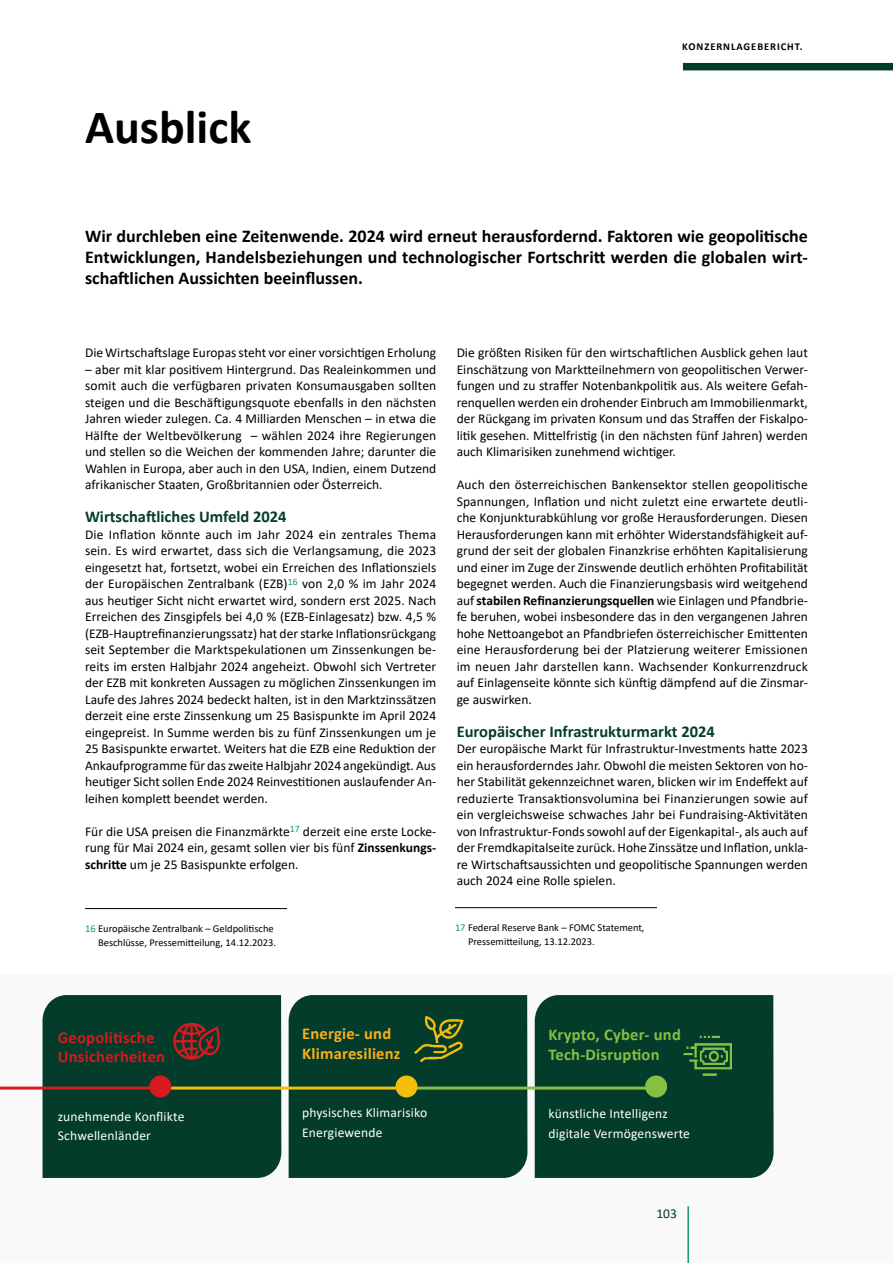
<style>
.page{position:relative;width:893px;height:1263px;background:#fff}
.page>*{position:absolute;margin:0;border:0;box-sizing:border-box;transform-origin:0 0}
.t1{font:700 48px "Calibri";color:#000}
.t2{font:700 18px/21px "Calibri";color:#000;text-align:justify}
.t3{font:700 16.5px "Calibri";color:#043c2b}
.t4{font:700 16.5px/19.5px "Calibri";letter-spacing:.015em;color:#86c042}
.t5{font:700 16.5px/19.5px "Calibri";letter-spacing:.015em;color:#d71920}
.t6{font:700 16.5px/19.5px "Calibri";letter-spacing:.015em;color:#fcaf17}
.t7{font:13.5px/16.5px "Calibri";color:#000;text-align:justify}
.t8{font:13.5px/19.5px "Calibri";letter-spacing:.015em;color:#fff}
.t9{font:13.5px "Calibri";color:#043c2b}
.t10{font:10.5px/13.5px "Calibri";color:#000;text-align:right}
.t11{font:700 10.5px "Calibri";letter-spacing:.09em;color:#000}
.s1{font-weight:700}
.s2{color:#139a74}
</style>
<div class="page">
<div style="left:0;top:974px;width:893px;height:289px;background:#f9f9f9"></div>
<div style="left:43px;top:995px;width:238px;height:183px;background:#043c2b"></div>
<div style="left:289px;top:995px;width:238px;height:183px;background:#043c2b"></div>
<div style="left:535px;top:995px;width:239px;height:183px;background:#043c2b"></div>
<hr style="left:0;top:1086px;width:162px;height:3px;background:#d71920">
<hr style="left:162px;top:1086px;width:246px;height:3px;background:#f2bd0b">
<hr style="left:408px;top:1086px;width:251px;height:3px;background:#86c042">
<div style="left:149px;top:1075px;width:22px;height:22px;background:#d71920;border-radius:50%"></div>
<div style="left:395px;top:1075px;width:22px;height:22px;background:#f2bd0b;border-radius:50%"></div>
<div style="left:645px;top:1075px;width:22px;height:22px;background:#86c042;border-radius:50%"></div>
<hr style="left:85px;top:908px;width:202px;height:1px;background:#000">
<hr style="left:455px;top:907px;width:202px;height:1px;background:#000">
<img style="left:164px;top:1010px;width:71px;height:65px">
<img style="left:408px;top:1006px;width:71px;height:64px">
<img style="left:670px;top:1008px;width:62px;height:72px">
<hr style="left:687px;top:1206px;width:2px;height:57px;background:#139a74">
<div style="left:683px;top:63px;width:210px;height:7px;background:#043c2b"></div>
<h1 class="t1" style="left:85px;top:93px;width:168px">Ausblick</h1>
<p class="t11" style="left:682px;top:39px;width:122px">KONZERNLAGEBERICHT.</p>
<p class="t2" style="left:85px;top:225px;width:724px">Wir durchleben eine Zeitenwende. 2024 wird erneut herausfordernd. Faktoren wie geopolitische Entwicklungen, Handelsbeziehungen und technologischer Fortschritt werden die globalen wirt&shy;schaftlichen Aussichten beeinflussen.</p>
<p class="t7" style="left:85px;top:344px;width:353px">Die Wirtschaftslage Europas steht vor einer vorsichtigen Erholung</p>
<p class="t7" style="left:85px;top:361px;width:353px">– aber mit klar positivem Hintergrund. Das Realeinkommen und somit auch die verfügbaren privaten Konsumausgaben sollten steigen und die Beschäftigungsquote ebenfalls in den nächsten Jahren wieder zulegen. Ca. 4 Milliarden Menschen – in etwa die Hälfte der Weltbevölkerung – wählen 2024 ihre Regierungen und stellen so die Weichen der kommenden Jahre; darunter die Wahlen in Europa, aber auch in den USA, Indien, einem Dutzend afrikanischer Staaten, Großbritannien oder Österreich.</p>
<p class="t3" style="left:85px;top:505px;width:203px">Wirtschaftliches Umfeld 2024</p>
<p class="t7" style="left:85px;top:526px;width:353px">Die Inflation könnte auch im Jahr 2024 ein zentrales Thema sein. Es wird erwartet, dass sich die Verlangsamung, die 2023 eingesetzt hat, fortsetzt, wobei ein Erreichen des Inflationsziels der Europäischen Zentralbank (EZB)<sup>16</sup> von 2,0 % im Jahr 2024 aus heutiger Sicht nicht erwartet wird, sondern erst 2025. Nach Erreichen des Zinsgipfels bei 4,0 % (EZB-Einlagesatz) bzw. 4,5 % (EZB-Hauptrefinanzierungssatz) hat der starke Inflationsrückgang seit September die Marktspekulationen um Zinssenkungen be&shy;reits im ersten Halbjahr 2024 angeheizt. Obwohl sich Vertreter der EZB mit konkreten Aussagen zu möglichen Zinssenkungen im Laufe des Jahres 2024 bedeckt halten, ist in den Marktzinssätzen derzeit eine erste Zinssenkung um 25 Basispunkte im April 2024 eingepreist. In Summe werden bis zu fünf Zinssenkungen um je 25 Basispunkte erwartet. Weiters hat die EZB eine Reduktion der Ankaufprogramme für das zweite Halbjahr 2024 angekündigt. Aus heutiger Sicht sollen Ende 2024 Reinvestitionen auslaufender An&shy;leihen komplett beendet werden.</p>
<p class="t7" style="left:85px;top:823px;width:353px">Für die USA preisen die Finanzmärkte<sup>17</sup> derzeit eine erste Locke&shy;rung für Mai 2024 ein, gesamt sollen vier bis fünf <span class="s1">Zinssenkungs&shy;schritte</span> um je 25 Basispunkte erfolgen.</p>
<p class="t7" style="left:457px;top:344px;width:353px">Die größten Risiken für den wirtschaftlichen Ausblick gehen laut Einschätzung von Marktteilnehmern von geopolitischen Verwer&shy;fungen und zu straffer Notenbankpolitik aus. Als weitere Gefah&shy;renquellen werden ein drohender Einbruch am Immobilienmarkt, der Rückgang im privaten Konsum und das Straffen der Fiskalpo&shy;litik gesehen. Mittelfristig (in den nächsten fünf Jahren) werden auch Klimarisiken zunehmend wichtiger.</p>
<p class="t7" style="left:457px;top:476px;width:353px">Auch den österreichischen Bankensektor stellen geopolitische Spannungen, Inflation und nicht zuletzt eine erwartete deutli&shy;che Konjunkturabkühlung vor große Herausforderungen. Diesen Herausforderungen kann mit erhöhter Widerstandsfähigkeit auf&shy;grund der seit der globalen Finanzkrise erhöhten Kapitalisierung und einer im Zuge der Zinswende deutlich erhöhten Profitabilität begegnet werden. Auch die Finanzierungsbasis wird weitgehend auf <span class="s1">stabilen Refinanzierungsquellen</span> wie Einlagen und Pfandbrie&shy;fe beruhen, wobei insbesondere das in den vergangenen Jahren hohe Nettoangebot an Pfandbriefen österreichischer Emittenten eine Herausforderung bei der Platzierung weiterer Emissionen im neuen Jahr darstellen kann. Wachsender Konkurrenzdruck auf Einlagenseite könnte sich künftig dämpfend auf die Zinsmar&shy;ge auswirken.</p>
<p class="t3" style="left:457px;top:720px;width:260px">Europäischer Infrastrukturmarkt 2024</p>
<p class="t7" style="left:457px;top:740px;width:353px">Der europäische Markt für Infrastruktur-Investments hatte 2023 ein herausforderndes Jahr. Obwohl die meisten Sektoren von ho&shy;her Stabilität gekennzeichnet waren, blicken wir im Endeffekt auf reduzierte Transaktionsvolumina bei Finanzierungen sowie auf ein vergleichsweise schwaches Jahr bei Fundraising-Aktivitäten von Infrastruktur-Fonds sowohl auf der Eigenkapital-, als auch auf der Fremdkapitalseite zurück. Hohe Zinssätze und Inflation, unkla&shy;re Wirtschaftsaussichten und geopolitische Spannungen werden auch 2024 eine Rolle spielen.</p>
<p class="t10" style="left:85px;top:922px;width:192px"><span class="s2">16</span> Europäische Zentralbank – Geldpolitische<br>Beschlüsse, Pressemitteilung, 14.12.2023.</p>
<p class="t10" style="left:468px;top:921px;width:178px;text-align:left;text-indent:-13px"><span class="s2">17</span> Federal Reserve Bank – FOMC Statement,<br>Pressemitteilung, 13.12.2023.</p>
<p class="t5" style="left:58px;top:1027px;width:109px">Geopolitische<br>Unsicherheiten</p>
<p class="t8" style="left:58px;top:1106px;width:128px">zunehmende Konflikte<br>Schwellenländer</p>
<p class="t6" style="left:302px;top:1024px;width:100px">Energie- und<br>Klimaresilienz</p>
<p class="t8" style="left:302px;top:1103px;width:127px">physisches Klimarisiko<br>Energiewende</p>
<p class="t4" style="left:549px;top:1024px;width:134px">Krypto, Cyber- und<br>Tech-Disruption</p>
<p class="t8" style="left:549px;top:1103px;width:143px">künstliche Intelligenz digitale Vermögenswerte</p>
<p class="t9" style="left:656px;top:1204px;width:22px">103</p>
</div>
